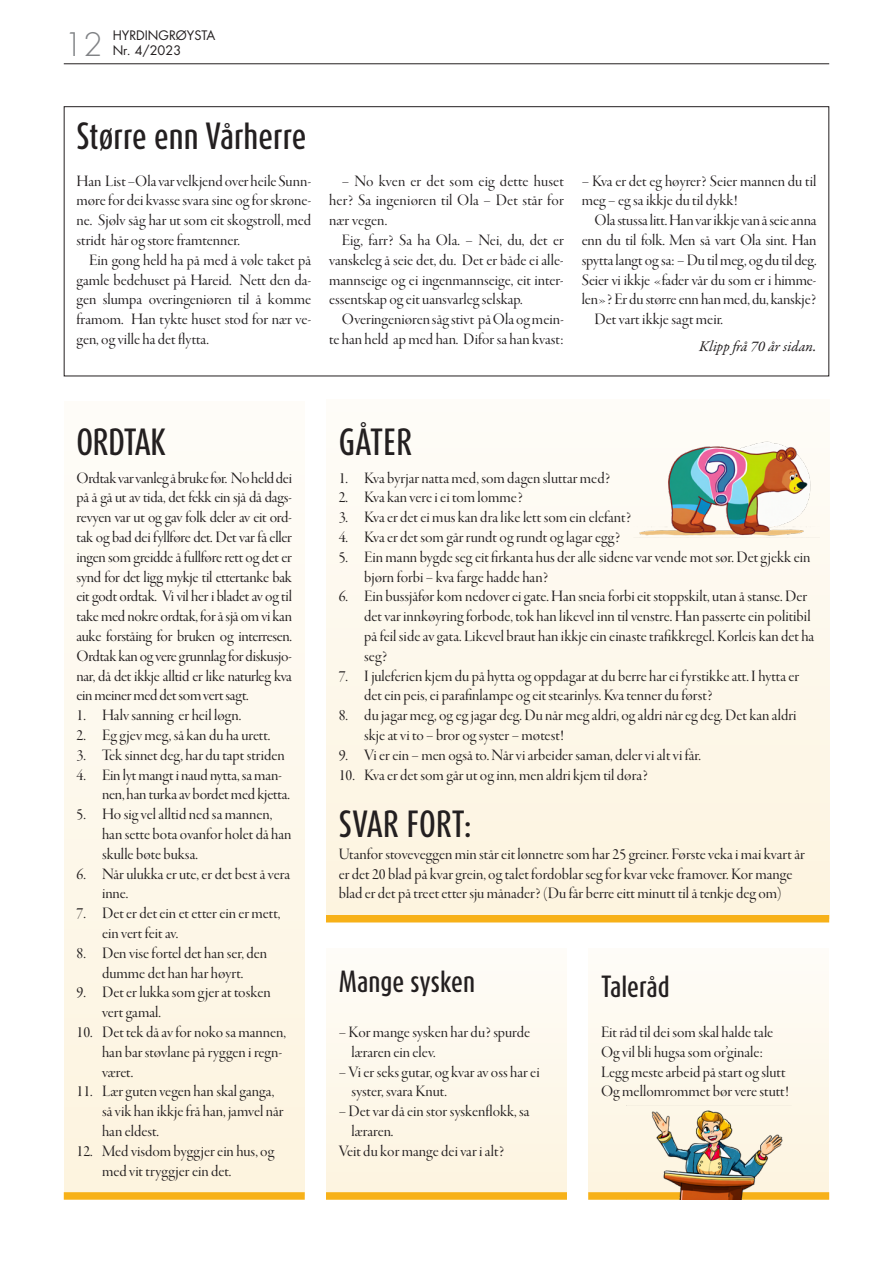
<style>
.page{position:relative;width:893px;height:1263px;background:#fff}
.page>*{position:absolute;margin:0;border:0;box-sizing:border-box;transform-origin:0 0}
.t1{font:500 31.5px "Dax Compact Pro";color:#231f20}
.t2{font:300 31.5px "Futura Std";color:#808285}
.t3{font:500 25.5px "Dax Compact Pro";color:#231f20}
.t4{font:16.5px/19.8px "Garamond Premr Pro Disp";color:#231f20}
.t5{font:italic 15px "Garamond Premr Pro";color:#231f20}
.t6{font:12.75px/15.3px "Futura Std";color:#231f20}
</style>
<div class="page">
<hr style="left:64px;top:64px;width:765px;height:1px;background:#231f20">
<div style="left:588px;top:948px;width:241px;height:252px;background:#fef9ef"></div>
<div style="left:326px;top:948px;width:241px;height:252px;background:#fdf8ec"></div>
<div style="left:326px;top:399px;width:503px;height:520px;background:#fdf8eb"></div>
<div style="left:64px;top:401px;width:241px;height:794px;background:#fdf8eb"></div>
<div style="left:64px;top:1192px;width:241px;height:8px;background:#f7b118"></div>
<div style="left:326px;top:915px;width:503px;height:7px;background:#f7b118"></div>
<div style="left:588px;top:1192px;width:241px;height:8px;background:#f7b118"></div>
<div style="left:326px;top:1192px;width:241px;height:8px;background:#f7b118"></div>
<img style="left:626px;top:1110px;width:165px;height:90px">
<img style="left:634px;top:431px;width:186px;height:105px">
<h1 class="t2" style="left:64px;top:25px;width:41px">12</h1>
<p class="t6" style="left:113px;top:28px;width:104px">HYRDINGRØYSTA<br>Nr. 4/2023</p>
<h1 class="t1" style="left:77px;top:115px;width:232px">Større enn Vårherre</h1>
<p class="t4" style="left:77px;top:171px;width:236px;text-align:justify">Han List –Ola var velkjend over heile Sunn&shy;møre for dei kvasse svara sine og for skrøne&shy;ne. Sjølv såg har ut som eit skogstroll, med stridt hår og store framtenner.</p>
<p class="t4" style="left:77px;top:250px;width:236px;text-align:justify;text-indent:13px">Ein gong held ha på med å vøle taket på gamle bedehuset på Hareid. Nett den da&shy;gen slumpa overingeniøren til å komme framom. Han tykte huset stod for nær ve&shy;gen, og ville ha det flytta.</p>
<p class="t4" style="left:329px;top:171px;width:236px;text-align:justify;text-indent:13px">– No kven er det som eig dette huset her? Sa ingeniøren til Ola – Det står for nær vegen.</p>
<p class="t4" style="left:329px;top:231px;width:236px;text-align:justify;text-indent:13px">Eig, farr? Sa ha Ola. – Nei, du, det er vanskeleg å seie det, du. Det er både ei alle&shy;mannseige og ei ingenmannseige, eit inter&shy;essentskap og eit uansvarleg selskap.</p>
<p class="t4" style="left:329px;top:310px;width:236px;text-align:right">Overingeniøren såg stivt på Ola og mein&shy;te han held ap med han. Difor sa han kvast:</p>
<p class="t4" style="left:582px;top:171px;width:236px">– Kva er det eg høyrer? Seier mannen du til meg – eg sa ikkje du til dykk!</p>
<p class="t4" style="left:595px;top:211px;width:223px">Ola stussa litt. Han var ikkje van å seie anna</p>
<p class="t4" style="left:582px;top:231px;width:236px">enn du til folk. Men så vart Ola sint. Han</p>
<p class="t4" style="left:582px;top:250px;width:236px">spytta langt og sa: – Du til meg, og du til deg.</p>
<p class="t4" style="left:582px;top:270px;width:236px">Seier vi ikkje «fader vår du som er i himme-</p>
<p class="t4" style="left:582px;top:290px;width:236px">len»? Er du større enn han med, du, kanskje?</p>
<p class="t4" style="left:595px;top:310px;width:130px">Det vart ikkje sagt meir.</p>
<p class="t5" style="left:699px;top:336px;width:119px">Klipp frå 70 år sidan.</p>
<h1 class="t1" style="left:77px;top:421px;width:91px">ORDTAK</h1>
<p class="t4" style="left:77px;top:468px;width:217px;text-align:justify">Ordtak var vanleg å bruke før. No held dei på å gå ut av tida, det fekk ein sjå då dags&shy;revyen var ut og gav folk deler av eit ord&shy;tak og bad dei fyllføre det. Det var få eller ingen som greidde å fullføre rett og det er synd for det ligg mykje til ettertanke bak eit godt ordtak. Vi vil her i bladet av og til take med nokre ordtak, for å sjå om vi kan auke forståing for bruken og interresen.<br>Ordtak kan og vere grunnlag for diskusjo&shy;nar, då det ikkje alltid er like naturleg kva ein meiner med det som vert sagt.</p>
<p class="t4" style="left:77px;top:706px;width:166px">1. Halv sanning er heil løgn.</p>
<p class="t4" style="left:77px;top:726px;width:195px">2. Eg gjev meg, så kan du ha urett.</p>
<p class="t4" style="left:77px;top:745px;width:210px">3. Tek sinnet deg, har du tapt striden</p>
<p class="t4" style="left:102px;top:765px;width:189px;text-indent:-26px">4. Ein lyt mangt i naud nytta, sa man&shy;nen, han turka av bordet med kjetta.</p>
<p class="t4" style="left:102px;top:805px;width:191px;text-indent:-26px">5. Ho sig vel alltid ned sa mannen, han sette bota ovanfor holet då han skulle bøte buksa.</p>
<p class="t4" style="left:102px;top:864px;width:190px;text-indent:-26px">6. Når ulukka er ute, er det best å vera inne.</p>
<p class="t4" style="left:102px;top:904px;width:180px;text-indent:-26px">7. Det er det ein et etter ein er mett, ein vert feit av.</p>
<p class="t4" style="left:77px;top:943px;width:192px;text-align:center">8. Den vise fortel det han ser, den dumme det han har høyrt.</p>
<p class="t4" style="left:102px;top:983px;width:170px;text-indent:-26px">9. Det er lukka som gjer at tosken vert gamal.</p>
<p class="t4" style="left:102px;top:1023px;width:185px;text-indent:-26px">10. Det tek då av for noko sa mannen, han bar støvlane på ryggen i regn&shy;været.</p>
<p class="t4" style="left:102px;top:1082px;width:183px;text-indent:-26px">11. Lær guten vegen han skal ganga, så vik han ikkje frå han, jamvel når han eldest.</p>
<p class="t4" style="left:102px;top:1141px;width:174px;text-indent:-26px">12. Med visdom byggjer ein hus, og med vit tryggjer ein det.</p>
<h1 class="t1" style="left:339px;top:421px;width:75px">GÅTER</h1>
<p class="t4" style="left:339px;top:468px;width:273px">1. Kva byrjar natta med, som dagen sluttar med?</p>
<p class="t4" style="left:339px;top:488px;width:186px">2. Kva kan vere i ei tom lomme?</p>
<p class="t4" style="left:339px;top:508px;width:294px">3. Kva er det ei mus kan dra like lett som ein elefant?</p>
<p class="t4" style="left:339px;top:528px;width:283px">4. Kva er det som går rundt og rundt og lagar egg?</p>
<p class="t4" style="left:364px;top:547px;width:448px;text-indent:-26px">5. Ein mann bygde seg eit firkanta hus der alle sidene var vende mot sør. Det gjekk ein bjørn forbi – kva farge hadde han?</p>
<p class="t4" style="left:364px;top:587px;width:451px;text-indent:-26px">6. Ein bussjåfør kom nedover ei gate. Han sneia forbi eit stoppskilt, utan å stanse. Der det var innkøyring forbode, tok han likevel inn til venstre. Han passerte ein politibil på feil side av gata. Likevel braut han ikkje ein einaste trafikkregel. Korleis kan det ha seg?</p>
<p class="t4" style="left:364px;top:666px;width:436px;text-indent:-26px">7. I juleferien kjem du på hytta og oppdagar at du berre har ei fyrstikke att. I hytta er det ein peis, ei parafinlampe og eit stearinlys. Kva tenner du først?</p>
<p class="t4" style="left:364px;top:706px;width:434px;text-indent:-26px">8. du jagar meg, og eg jagar deg. Du når meg aldri, og aldri når eg deg. Det kan aldri skje at vi to – bror og syster – møtest!</p>
<p class="t4" style="left:339px;top:745px;width:364px">9. Vi er ein – men også to. Når vi arbeider saman, deler vi alt vi får.</p>
<p class="t4" style="left:339px;top:765px;width:311px">10. Kva er det som går ut og inn, men aldri kjem til døra?</p>
<h1 class="t1" style="left:339px;top:803px;width:134px">SVAR FORT:</h1>
<p class="t4" style="left:339px;top:844px;width:467px">Utanfor stoveveggen min står eit lønnetre som har 25 greiner. Første veka i mai kvart år er det 20 blad på kvar grein, og talet fordoblar seg for kvar veke framover. Kor mange blad er det på treet etter sju månader? (Du får berre eitt minutt til å tenkje deg om)</p>
<h2 class="t3" style="left:339px;top:964px;width:138px">Mange sysken</h2>
<p class="t4" style="left:351px;top:1023px;width:180px;text-indent:-13px">– Kor mange sysken har du? spurde læraren ein elev.</p>
<p class="t4" style="left:351px;top:1062px;width:190px;text-indent:-13px">– Vi er seks gutar, og kvar av oss har ei syster, svara Knut.</p>
<p class="t4" style="left:339px;top:1102px;width:192px">– Det var då ein stor syskenflokk, sa</p>
<p class="t4" style="left:351px;top:1122px;width:43px">læraren.</p>
<p class="t4" style="left:339px;top:1141px;width:167px">Veit du kor mange dei var i alt?</p>
<h2 class="t3" style="left:601px;top:970px;width:70px">Taleråd</h2>
<p class="t4" style="left:601px;top:1023px;width:189px">Eit råd til dei som skal halde tale<br>Og vil bli hugsa som or’ginale:<br>Legg meste arbeid på start og slutt<br>Og mellomrommet bør vere stutt!</p>
</div>
